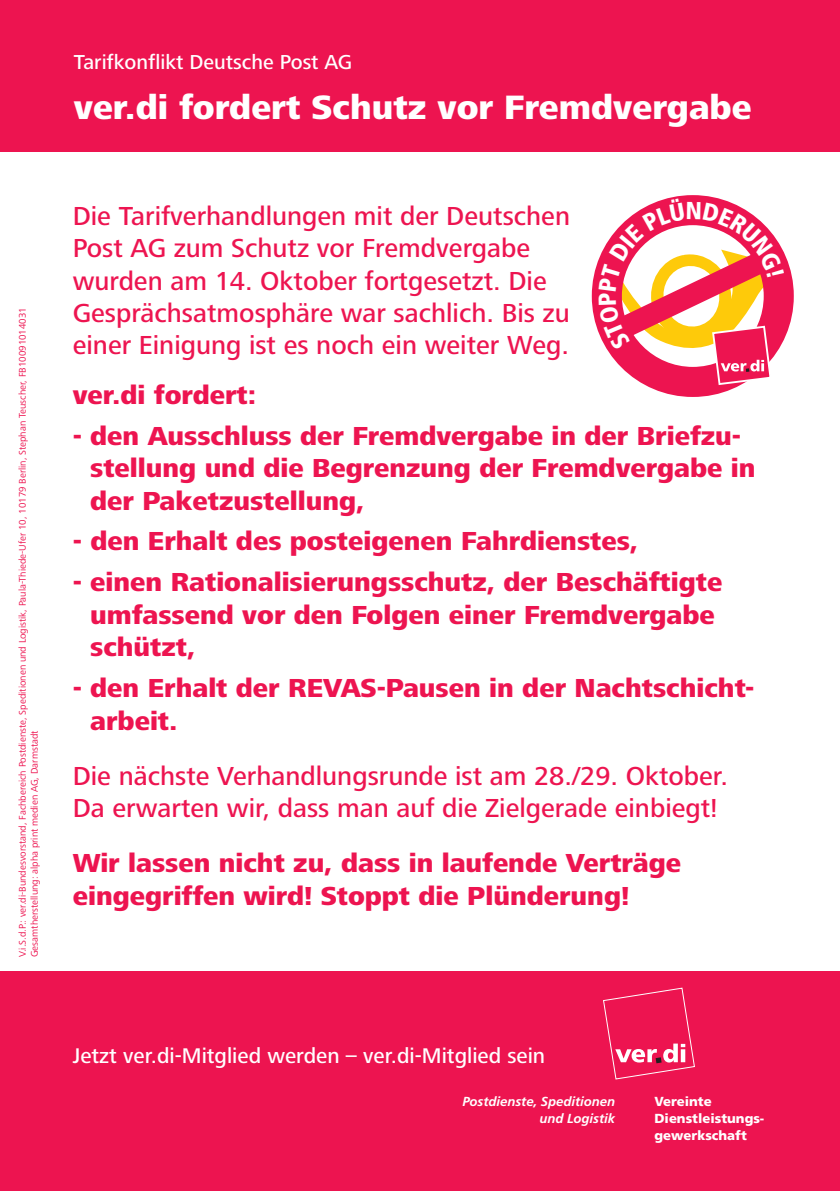
<style>
.page{position:relative;width:840px;height:1191px;background:#fff}
.page>*{position:absolute;margin:0;border:0;box-sizing:border-box;transform-origin:0 0}
.t1{font:35px "Frutiger OTF Heavy";color:#fff}
.t2{font:27px/32.4px "Frutiger OTF Heavy";color:#ed1450}
.t3{font:27px/32.4px "Frutiger OTF Medium";color:#ed1450}
.t4{font:22px "Frutiger OTF Medium";color:#fff}
.t5{font:21px "Frutiger OTF Medium";color:#fff}
.t6{font:900 13px/17.2px "Frutiger";color:#fff}
.t7{font:italic 700 13px/17.2px "Frutiger";color:#fff;text-align:right}
.t8{font:10px/12px "Frutiger OTF Regular";color:#ed1450}
</style>
<div class="page">
<div style="left:0;top:0;width:839px;height:152px;background:#ed1450"></div>
<div style="left:0;top:971px;width:839px;height:220px;background:#ed1450"></div>
<svg style="left:603px;top:987px;width:91px;height:92px"></svg>
<div style="left:591px;top:195px;width:202px;height:202px;border:30px solid #ed1450;border-radius:50%"></div>
<svg style="left:594px;top:198px;width:196px;height:188px"></svg>
<p class="t8" style="left:18px;top:957px;width:651px;rotate:-90deg">V.i.S.d.P.: ver.di-Bundesvorstand, Fachbereich Postdienste, Speditionen und Logistik, Paula-Thiede-Ufer 10, 10179 Berlin, Stephan Teuscher, FB10091014031<br>Gesamtherstellung: alpha print medien AG, Darmstadt</p>
<p class="t5" style="left:74px;top:55px;width:280px">Tarifkonflikt Deutsche Post AG</p>
<p class="t1" style="left:74px;top:96px;width:679px">ver.di fordert Schutz vor Fremdvergabe</p>
<p class="t3" style="left:73px;top:202px;width:498px">Die Tarifverhandlungen mit der Deutschen Post AG zum Schutz vor Fremdvergabe wurden am 14. Oktober fortgesetzt. Die Gesprächsatmosphäre war sachlich. Bis zu einer Einigung ist es noch ein weiter Weg.</p>
<p class="t2" style="left:73px;top:381px;width:185px">ver.di fordert:</p>
<p class="t2" style="left:90px;top:422px;width:666px;text-indent:-18px">- den Ausschluss der Fremdvergabe in der Briefzu&shy;stellung und die Begrenzung der Fremdvergabe in der Paketzustellung,</p>
<p class="t2" style="left:73px;top:528px;width:566px">- den Erhalt des posteigenen Fahrdienstes,</p>
<p class="t2" style="left:90px;top:569px;width:633px;text-indent:-18px">- einen Rationalisierungsschutz, der Beschäftigte umfassend vor den Folgen einer Fremdvergabe schützt,</p>
<p class="t2" style="left:90px;top:675px;width:665px;text-indent:-17px">- den Erhalt der REVAS-Pausen in der Nachtschicht&shy;arbeit.</p>
<p class="t3" style="left:73px;top:762px;width:656px">Die nächste Verhandlungsrunde ist am 28./29. Oktober.<br>Da erwarten wir, dass man auf die Zielgerade einbiegt!</p>
<p class="t2" style="left:73px;top:849px;width:609px">Wir lassen nicht zu, dass in laufende Verträge eingegriffen wird! Stoppt die Plünderung!</p>
<p class="t4" style="left:73px;top:1048px;width:473px">Jetzt ver.di-Mitglied werden – ver.di-Mitglied sein</p>
<p class="t7" style="left:462px;top:1093px;width:154px">Postdienste, Speditionen und Logistik</p>
<p class="t6" style="left:654px;top:1093px;width:111px">Vereinte<br>Dienstleistungs&shy;gewerkschaft</p>
</div>
